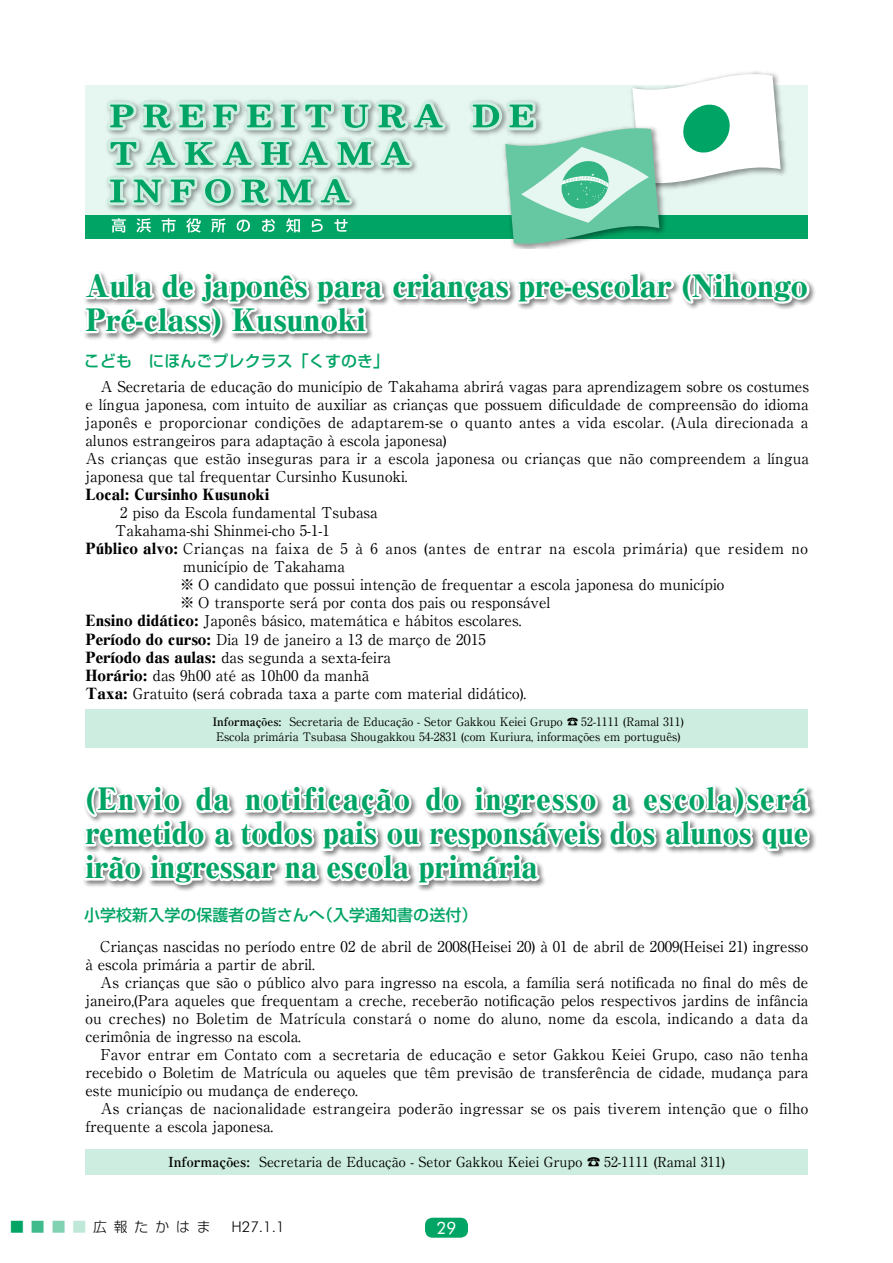
<style>
.page{position:relative;width:893px;height:1263px;background:#fff}
.page>*{position:absolute;margin:0;border:0;box-sizing:border-box;transform-origin:0 0}
.t1{font:900 29.7px/34px "Ryumin Pr 6 N";color:#00a464;text-align:justify;scale:.95 1}
.t2{font:900 29.7px/34px "Ryumin Pr 6 N";color:#00a464}
.t3{font:16.95px "Futura BT";color:#fff}
.t4{font:500 15.9px "Shin Go Pr 6 N";letter-spacing:.005em;color:#00a464}
.t5{font:14.85px/18px "Ryumin Pr 6 N";color:#000}
.t6{font:14.85px "Ryumin Pr 6 N";letter-spacing:.03em;color:#000}
.t7{font:900 14.85px "Ryumin Pr 6 N";color:#000}
.t8{font:13.8px "Ryumin Pr 6 N";color:#000}
.t9{font:300 13.8px "Shin Go Pr 6 N";letter-spacing:.5em;color:#000}
.t10{font:11.7px/14.9px "Ryumin Pr 6 N";color:#000}
.s1{font-weight:900}
.s2{font-weight:700}
.s3{font-family:"Shin Go Pr 6 N";font-weight:300}
.s4{color:#00a464}
.s5{color:#40bb8b}
.s6{color:#80d2b2}
.s7{color:#bfe8d8}
.s8{font-family:"Futura BT";font-size:14.85px}
</style>
<div class="page">
<div style="left:425px;top:1218px;width:43px;height:20px;background:#00a464;border-radius:8px"></div>
<svg style="left:84px;top:71px;width:728px;height:273px"></svg>
<svg style="left:84px;top:785px;width:730px;height:106px"></svg>
<div style="left:85px;top:1149px;width:723px;height:25px;background:#ccede0"></div>
<div style="left:85px;top:710px;width:723px;height:38px;background:#ccede0"></div>
<h1 class="t2" style="left:85px;top:268px;width:724px">Aula de japonês para crianças pre-escolar (Nihongo<br>Pré-class) Kusunoki</h1>
<p class="t4" style="left:84px;top:347px;width:306px">こども　にほんごプレクラス「くすのき」</p>
<p class="t5" style="left:86px;top:376px;width:725px">　A Secretaria de educação do município de Takahama abrirá vagas para aprendizagem sobre os costumes e língua japonesa, com intuito de auxiliar as crianças que possuem dificuldade de compreensão do idioma japonês e proporcionar condições de adaptarem-se o quanto antes a vida escolar. (Aula direcionada a alunos estrangeiros para adaptação à escola japonesa)<br>As crianças que estão inseguras para ir a escola japonesa ou crianças que não compreendem a língua japonesa que tal frequentar Cursinho Kusunoki.</p>
<p class="t7" style="left:86px;top:483px;width:186px">Local: Cursinho Kusunoki</p>
<p class="t5" style="left:100px;top:503px;width:279px">　 2 piso da Escola fundamental Tsubasa</p>
<p class="t5" style="left:115px;top:521px;width:216px">Takahama-shi Shinmei-cho 5-1-1</p>
<p class="t6" style="left:86px;top:537px;width:724px"><span class="s1">Público alvo:</span> Crianças na faixa de 5 à 6 anos (antes de entrar na escola primária) que residem no</p>
<p class="t5" style="left:183px;top:557px;width:163px">município de Takahama</p>
<p class="t5" style="left:180px;top:575px;width:546px">※ O candidato que possui intenção de frequentar a escola japonesa do município</p>
<p class="t5" style="left:180px;top:593px;width:372px">※ O transporte será por conta dos pais ou responsável</p>
<p class="t5" style="left:86px;top:611px;width:437px"><span class="s1">Ensino didático:</span> Japonês básico, matemática e hábitos escolares.</p>
<p class="t5" style="left:86px;top:629px;width:402px"><span class="s1">Período do curso:</span> Dia 19 de janeiro a 13 de março de 2015</p>
<p class="t5" style="left:86px;top:647px;width:307px"><span class="s1">Período das aulas:</span> das segunda a sexta-feira</p>
<p class="t5" style="left:86px;top:665px;width:285px"><span class="s1">Horário:</span> das 9h00 até as 10h00 da manhã</p>
<p class="t5" style="left:86px;top:683px;width:442px"><span class="s1">Taxa:</span> Gratuito (será cobrada taxa a parte com material didático).</p>
<p class="t10" style="left:213px;top:714px;width:472px"><span class="s2">Informações:</span> Secretaria de Educação - Setor Gakkou Keiei Grupo <span class="s3">☎</span> 52-1111 (Ramal 311)<br>Escola primária Tsubasa Shougakkou 54-2831 (com Kuriura, informações em português)</p>
<h1 class="t1" style="left:85px;top:781px;width:762px">(Envio da notificação do ingresso a escola)será remetido a todos pais ou responsáveis dos alunos que irão ingressar na escola primária</h1>
<p class="t4" style="left:84px;top:902px;width:395px">小学校新入学の保護者の皆さんへ（入学通知書の送付）</p>
<p class="t5" style="left:85px;top:936px;width:724px">　Crianças nascidas no período entre 02 de abril de 2008(Heisei 20) à 01 de abril de 2009(Heisei 21) ingresso à escola primária a partir de abril.<br>　As crianças que são o público alvo para ingresso na escola, a família será notificada no final do mês de janeiro,(Para aqueles que frequentam a creche, receberão notificação pelos respectivos jardins de infância ou creches) no Boletim de Matrícula constará o nome do aluno, nome da escola, indicando a data da cerimônia de ingresso na escola.<br>　Favor entrar em Contato com a secretaria de educação e setor Gakkou Keiei Grupo, caso não tenha recebido o Boletim de Matrícula ou aqueles que têm previsão de transferência de cidade, mudança para este município ou mudança de endereço.<br>　As crianças de nacionalidade estrangeira poderão ingressar se os pais tiverem intenção que o filho frequente a escola japonesa.</p>
<p class="t8" style="left:169px;top:1151px;width:558px"><span class="s2">Informações:</span> Secretaria de Educação - Setor Gakkou Keiei Grupo <span class="s3">☎</span> 52-1111 (Ramal 311)</p>
<p class="t9" style="left:10px;top:1216px;width:276px"><span class="s4">■</span><span class="s5">■</span><span class="s6">■</span><span class="s7">■</span>広報たかはま　<span class="s8">H27.1.1</span></p>
<p class="t3" style="left:436px;top:1217px;width:22px">29</p>
</div>
